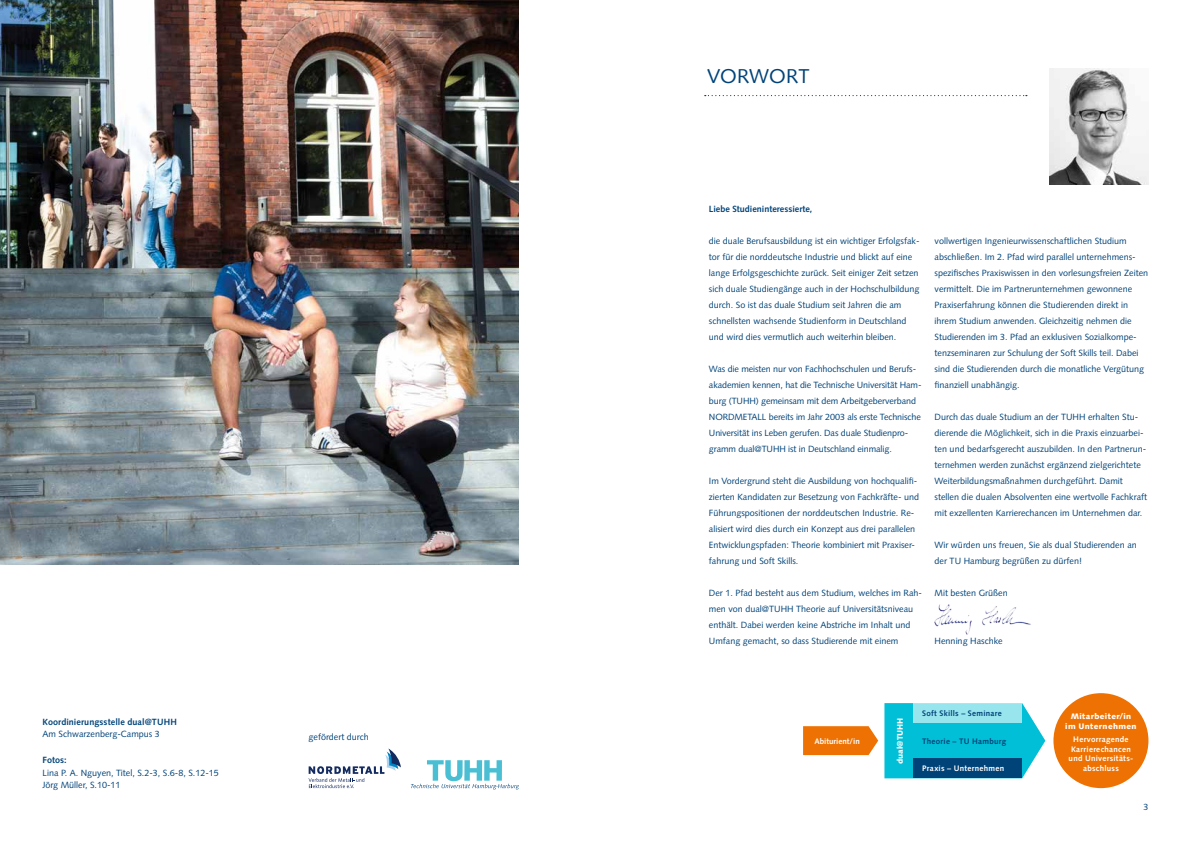
<style>
.page{position:relative;width:1191px;height:842px;background:#fff}
.page>*{position:absolute;margin:0;border:0;box-sizing:border-box;transform-origin:0 0}
.t1{font:20px "Syntax LT Std";color:#004379}
.t2{font:9px/16px "Syntax LT Std";color:#004379}
.t3{font:700 9px "Syntax LT Std";color:#004379}
.t4{font:700 8px/9.6px "Syntax LT Std";letter-spacing:.035em;color:#fff;text-align:center}
.t5{font:700 8px "Syntax LT Std";letter-spacing:.035em;color:#004379}
.t6{font:900 8px/9.6px "Syntax LT Std";letter-spacing:.04em;color:#fff;text-align:center}
.t7{font:700 8px "Syntax LT Std";color:#fff}
.t8{font:900 8px "Syntax LT Std";color:#fff}
</style>
<div class="page">
<img style="left:0;top:0;width:519px;height:564px">
<img style="left:1049px;top:68px;width:99px;height:116px">
<img style="left:934px;top:604px;width:97px;height:31px">
<svg style="left:411px;top:760px;width:108px;height:29px"></svg>
<svg style="left:308px;top:748px;width:93px;height:40px"></svg>
<svg style="left:705px;top:95px;width:322px;height:1px"></svg>
<svg style="left:803px;top:726px;width:75px;height:29px;background:#ef7b14"></svg>
<svg style="left:884px;top:703px;width:161px;height:75px;background:#1cc5da"></svg>
<div style="left:913px;top:703px;width:109px;height:20px;background:#99e5ee"></div>
<div style="left:913px;top:758px;width:108px;height:20px;background:#004379"></div>
<div style="left:1053px;top:693px;width:95px;height:95px;background:#ee7203;border-radius:50%"></div>
<p class="t3" style="left:43px;top:717px;width:136px">Koordinierungsstelle dual@TUHH</p>
<p class="t2" style="left:43px;top:726px;width:119px">Am Schwarzenberg-Campus 3</p>
<p class="t3" style="left:43px;top:755px;width:25px">Fotos:</p>
<p class="t2" style="left:43px;top:767px;width:178px;line-height:12px">Lina P. A. Nguyen, Titel, S.2-3, S.6-8, S.12-15<br>Jörg Müller, S.10-11</p>
<p class="t2" style="left:308px;top:729px;width:62px">gefördert durch</p>
<h1 class="t1" style="left:707px;top:64px;width:104px">VorWORT</h1>
<p class="t3" style="left:709px;top:204px;width:105px">Liebe Studieninteressierte,</p>
<p class="t2" style="left:709px;top:233px;width:212px">die duale Berufsausbildung ist ein wichtiger Erfolgsfak&shy;tor für die norddeutsche Industrie und blickt auf eine lange Erfolgsgeschichte zurück. Seit einiger Zeit setzen sich duale Studiengänge auch in der Hochschulbildung durch. So ist das duale Studium seit Jahren die am schnellsten wachsende Studienform in Deutschland und wird dies vermutlich auch weiterhin bleiben.</p>
<p class="t2" style="left:709px;top:361px;width:214px">Was die meisten nur von Fachhochschulen und Berufs&shy;akademien kennen, hat die Technische Universität Ham&shy;burg (TUHH) gemeinsam mit dem Arbeitgeberverband NORDMETALL bereits im Jahr 2003 als erste Technische Universität ins Leben gerufen. Das duale Studienpro&shy;gramm dual@TUHH ist in Deutschland einmalig.</p>
<p class="t2" style="left:709px;top:473px;width:212px">Im Vordergrund steht die Ausbildung von hochqualifi&shy;zierten Kandidaten zur Besetzung von Fachkräfte- und Führungspositionen der norddeutschen Industrie. Re&shy;alisiert wird dies durch ein Konzept aus drei parallelen Entwicklungspfaden: Theorie kombiniert mit Praxiser&shy;fahrung und Soft Skills.</p>
<p class="t2" style="left:709px;top:585px;width:215px">Der 1. Pfad besteht aus dem Studium, welches im Rah&shy;men von dual@TUHH Theorie auf Universitätsniveau enthält. Dabei werden keine Abstriche im Inhalt und Umfang gemacht, so dass Studierende mit einem</p>
<p class="t2" style="left:934px;top:233px;width:215px">vollwertigen Ingenieurwissenschaftlichen Studium abschließen. Im 2. Pfad wird parallel unternehmens&shy;spezifisches Praxiswissen in den vorlesungsfreien Zeiten vermittelt. Die im Partnerunternehmen gewonnene Praxiserfahrung können die Studierenden direkt in ihrem Studium anwenden. Gleichzeitig nehmen die Studierenden im 3. Pfad an exklusiven Sozialkompe&shy;tenzseminaren zur Schulung der Soft Skills teil. Dabei sind die Studierenden durch die monatliche Vergütung finanziell unabhängig.</p>
<p class="t2" style="left:934px;top:409px;width:214px">Durch das duale Studium an der TUHH erhalten Stu&shy;dierende die Möglichkeit, sich in die Praxis einzuarbei&shy;ten und bedarfsgerecht auszubilden. In den Partnerun&shy;ternehmen werden zunächst ergänzend zielgerichtete Weiterbildungsmaßnahmen durchgeführt. Damit stellen die dualen Absolventen eine wertvolle Fachkraft mit exzellenten Karrierechancen im Unternehmen dar.</p>
<p class="t2" style="left:934px;top:537px;width:204px">Wir würden uns freuen, Sie als dual Studierenden an der TU Hamburg begrüßen zu dürfen!</p>
<p class="t2" style="left:934px;top:585px;width:75px">Mit besten Grüßen</p>
<p class="t2" style="left:934px;top:633px;width:70px">Henning Haschke</p>
<p class="t7" style="left:814px;top:736px;width:47px">Abiturient/in</p>
<p class="t8" style="left:895px;top:764px;width:48px;rotate:-90deg">dual@TUHH</p>
<p class="t5" style="left:922px;top:709px;width:81px">Soft Skills – Seminare</p>
<p class="t5" style="left:922px;top:737px;width:86px">Theorie – TU Hamburg</p>
<p class="t4" style="left:922px;top:764px;width:83px">Praxis – Unternehmen</p>
<p class="t6" style="left:1065px;top:711px;width:73px">Mitarbeiter/in im Unternehmen</p>
<p class="t4" style="left:1068px;top:735px;width:66px">Hervorragende<br>Karrierechancen und Universitäts&shy;abschluss</p>
<p class="t2" style="left:1143px;top:799px;width:7px">3</p>
</div>
